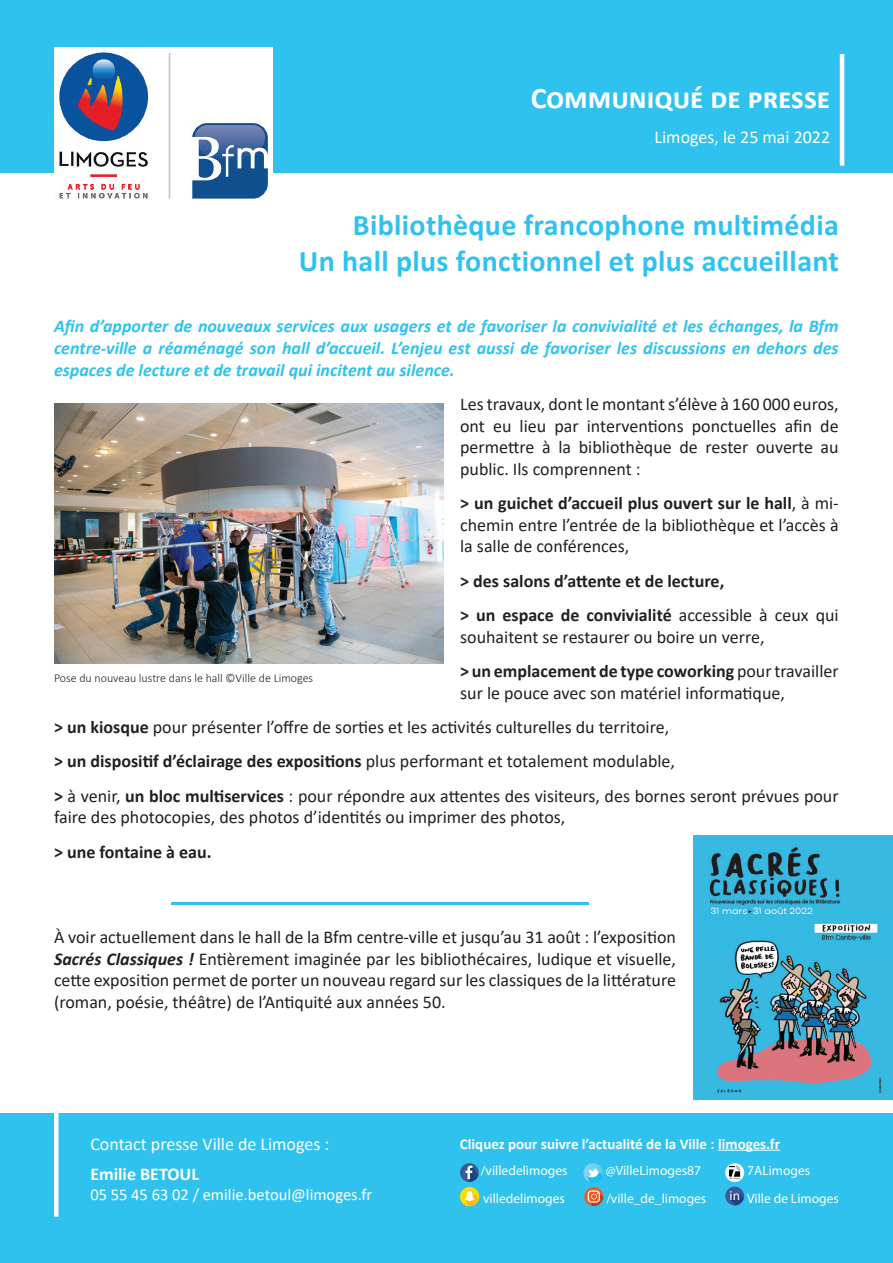
<style>
.page{position:relative;width:893px;height:1263px;background:#fff}
.page>*{position:absolute;margin:0;border:0;box-sizing:border-box;transform-origin:0 0}
.t1{font:700 30px/36px "Calibri";letter-spacing:.01em;color:#30c2ef;text-align:right}
.t2{font:700 30px "Calibri";color:#fff}
.t3{font:18px/21.6px "Calibri";color:#231f20;text-align:justify}
.t4{font:italic 700 18px/21.6px "Calibri";color:#30c2ef;text-align:justify}
.t5{font:700 18px/34.3px "Calibri";color:#231f20}
.t6{font:18px "Calibri";color:#fff}
.t7{font:700 18px "Calibri";color:#fff}
.t8{font:16.5px "Calibri";color:#fff}
.t9{font:700 15px "Calibri";color:#fff}
.t10{font:13.5px/27.2px "Myriad Pro";color:#fff}
.t11{font:13.2px "Myriad Pro";color:#fff}
.t12{font:300 12px "Calibri";color:#231f20}
.s1{font-weight:700}
.s2{font-weight:400}
.s3{font-weight:700;font-style:italic}
</style>
<div class="page">
<div style="left:0;top:0;width:893px;height:172px;background:#30c2ef"></div>
<img style="left:54px;top:48px;width:218px;height:151px">
<hr style="left:840px;top:54px;width:4px;height:112px;background:#fff">
<div style="left:0;top:1114px;width:893px;height:149px;background:#30c2ef"></div>
<hr style="left:54px;top:1105px;width:4px;height:111px;background:#fff">
<hr style="left:718px;top:1150px;width:62px;height:1px;background:#fff">
<svg style="left:460px;top:1163px;width:19px;height:43px"></svg>
<svg style="left:583px;top:1163px;width:20px;height:43px"></svg>
<svg style="left:725px;top:1163px;width:19px;height:19px"></svg>
<svg style="left:728px;top:1166px;width:13px;height:13px"></svg>
<svg style="left:725px;top:1186px;width:19px;height:19px"></svg>
<img style="left:54px;top:404px;width:389px;height:259px">
<img style="left:693px;top:836px;width:200px;height:263px">
<hr style="left:171px;top:902px;width:418px;height:3px;background:#30c2ef">
<h1 class="t2" style="left:531px;top:77px;width:301px">Communiqué de presse</h1>
<p class="t6" style="left:655px;top:124px;width:177px">Limoges, le 25 mai 2022</p>
<h1 class="t1" style="left:299px;top:207px;width:542px">Bibliothèque francophone multimédia<br>Un hall plus fonctionnel et plus accueillant</h1>
<p class="t4" style="left:54px;top:315px;width:786px">Afin d’apporter de nouveaux services aux usagers et de favoriser la convivialité et les échanges, la Bfm centre-ville a réaménagé son hall d’accueil. L’enjeu est aussi de favoriser les discussions en dehors des espaces de lecture et de travail qui incitent au silence.</p>
<p class="t3" style="left:460px;top:393px;width:380px">Les travaux, dont le montant s’élève à 160 000 euros, ont eu lieu par interventions ponctuelles afin de permettre à la bibliothèque de rester ouverte au public. Ils comprennent :</p>
<p class="t3" style="left:460px;top:492px;width:380px"><span class="s1">&gt; un guichet d’accueil plus ouvert sur le hall</span>, à mi&shy;chemin entre l’entrée de la bibliothèque et l’accès à la salle de conférences,</p>
<p class="t5" style="left:460px;top:563px;width:380px">&gt; des salons d’attente et de lecture,<br>&gt; un espace de convivialité <span class="s2">accessible à ceux qui</span></p>
<p class="t3" style="left:460px;top:619px;width:380px;line-height:34.3px">souhaitent se restaurer ou boire un verre,<br><span class="s1">&gt; un emplacement de type coworking</span> pour travailler</p>
<p class="t3" style="left:54px;top:675px;width:786px;line-height:34.3px;text-align:left;text-indent:406px">sur le pouce avec son matériel informatique,<br><span class="s1">&gt; un kiosque</span> pour présenter l’offre de sorties et les activités culturelles du territoire,<br><span class="s1">&gt; un dispositif d’éclairage des expositions</span> plus performant et totalement modulable,<br><span class="s1">&gt;</span> à venir, <span class="s1">un bloc multiservices</span> : pour répondre aux attentes des visiteurs, des bornes seront prévues pour</p>
<p class="t3" style="left:54px;top:806px;width:513px">faire des photocopies, des photos d’identités ou imprimer des photos,</p>
<p class="t5" style="left:54px;top:834px;width:159px">&gt; une fontaine à eau.</p>
<p class="t12" style="left:54px;top:670px;width:261px">Pose du nouveau lustre dans le hall ©Ville de Limoges</p>
<p class="t3" style="left:54px;top:926px;width:624px">À voir actuellement dans le hall de la Bfm centre-ville et jusqu’au 31 août : l’exposition <span class="s3">Sacrés Classiques !</span> Entièrement imaginée par les bibliothécaires, ludique et visuelle, cette exposition permet de porter un nouveau regard sur les classiques de la littérature (roman, poésie, théâtre) de l’Antiquité aux années 50.</p>
<p class="t6" style="left:90px;top:1132px;width:240px">Contact presse Ville de Limoges :</p>
<p class="t7" style="left:90px;top:1162px;width:110px">Emilie BETOUL</p>
<p class="t8" style="left:90px;top:1183px;width:283px">05 55 45 63 02 / emilie.betoul@limoges.fr</p>
<p class="t9" style="left:460px;top:1133px;width:322px">Cliquez pour suivre l’actualité de la Ville : limoges.fr</p>
<p class="t10" style="left:606px;top:1157px;width:102px">@VilleLimoges87 /ville_de_limoges</p>
<p class="t10" style="left:481px;top:1157px;width:88px;line-height:27.6px">/villedelimoges villedelimoges</p>
<p class="t10" style="left:747px;top:1157px;width:65px">7ALimoges</p>
<p class="t11" style="left:730px;top:1187px;width:12px">in</p>
<p class="t10" style="left:747px;top:1184px;width:93px">Ville de Limoges</p>
</div>
